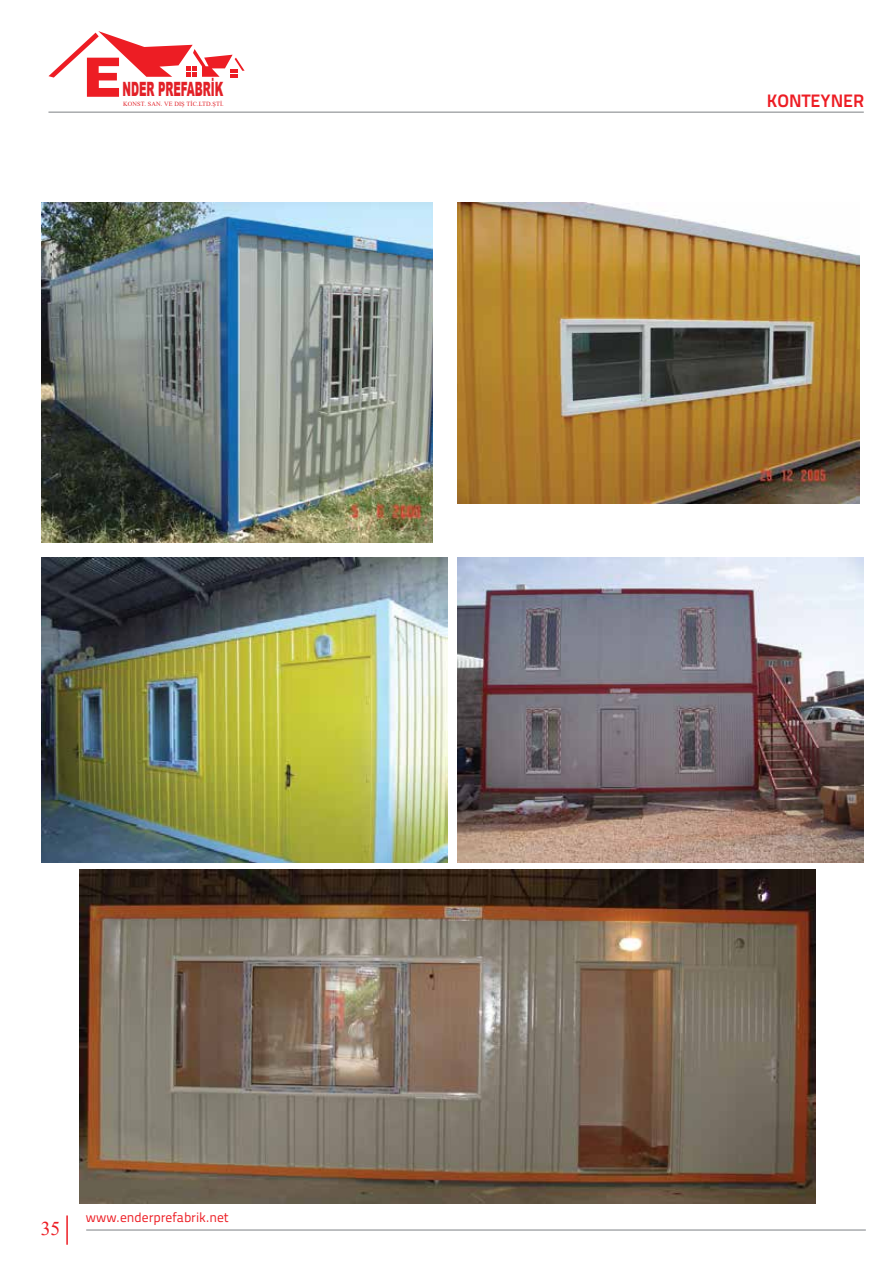
<style>
.page{position:relative;width:893px;height:1263px;background:#fff}
.page>*{position:absolute;margin:0;border:0;box-sizing:border-box;transform-origin:0 0}
.t1{font:900 19.65px "Arial";color:#e22027;scale:.52 1}
.t2{font:19.5px "Times New Roman";color:#ed1d24}
.t3{font:700 18px "Titillium Text 22 L";color:#ed1d24}
.t4{font:13.5px "Titillium Text 22 L";color:#ed1d24}
.t5{font:6.3px "Times New Roman";letter-spacing:.02em;color:#e22027}
</style>
<div class="page">
<hr style="left:86px;top:1229px;width:780px;height:2px;background:#a8aaad">
<hr style="left:66px;top:1215px;width:2px;height:30px;background:#ed1d24">
<hr style="left:48px;top:111px;width:816px;height:2px;background:#a8aaad">
<svg style="left:48px;top:31px;width:197px;height:66px"></svg>
<img style="left:458px;top:202px;width:401px;height:301px">
<img style="left:42px;top:558px;width:406px;height:304px">
<img style="left:458px;top:558px;width:406px;height:304px">
<img style="left:41px;top:202px;width:391px;height:341px">
<img style="left:80px;top:870px;width:735px;height:334px">
<h1 class="t1" style="left:123px;top:75px;width:196px">NDER PREFABRİK</h1>
<p class="t5" style="left:123px;top:100px;width:102px">KONST. SAN. VE DIŞ TİC.LTD.ŞTİ.</p>
<h3 class="t3" style="left:767px;top:87px;width:99px">KONTEYNER</h3>
<h2 class="t2" style="left:41px;top:1215px;width:21px">35</h2>
<h3 class="t4" style="left:86px;top:1207px;width:144px">www.enderprefabrik.net</h3>
</div>
